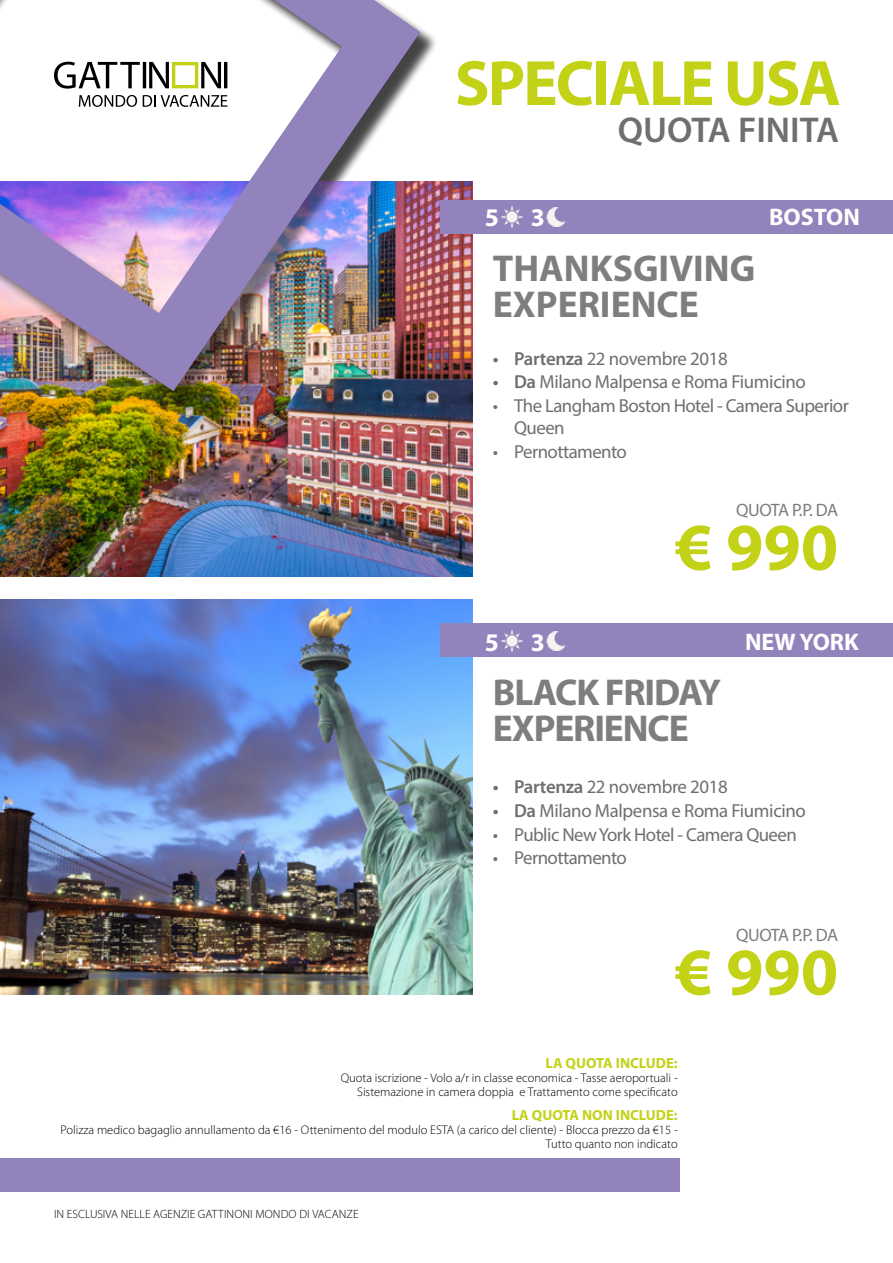
<style>
.page{position:relative;width:893px;height:1263px;background:#fff}
.page>*{position:absolute;margin:0;border:0;box-sizing:border-box;transform-origin:0 0}
.t1{font:700 67.35px "Myriad Pro";color:#c3d217}
.t2{font:700 64.5px "Myriad Pro";letter-spacing:-.03em;color:#c3d217}
.t3{font:700 37.5px/36px "Myriad Pro";color:#7e7e7d}
.t4{font:700 37.5px/36px "Myriad Pro";letter-spacing:-.03em;color:#7e7e7d}
.t5{font:600 36px "Myriad Pro";color:#706f6f}
.t6{font:700 25.5px "Myriad Pro";color:#fff}
.t7{font:700 24px "Myriad Pro";color:#fff}
.t8{font:18.9px/21.8px "Myriad Pro";letter-spacing:-.03em;color:#706f6f}
.t9{font:18px "Myriad Pro";letter-spacing:-.035em;color:#7d7d7d}
.t10{font:700 14.7px "Myriad Pro";color:#c3d217}
.t11{font:300 12.6px/14px "Myriad Pro";color:#000;text-align:right}
.t12{font:300 12px "Myriad Pro";letter-spacing:.005em;color:#000}
.s1{font-weight:600}
</style>
<div class="page">
<img style="left:0;top:599px;width:472px;height:396px">
<img style="left:0;top:181px;width:472px;height:395px">
<div style="left:0;top:0;width:439px;height:409px;background:#000;opacity:.49"></div>
<img style="left:0;top:0;width:420px;height:391px">
<div style="left:0;top:1158px;width:680px;height:34px;background:#9283bd"></div>
<div style="left:441px;top:200px;width:452px;height:33px;background:#9283bd"></div>
<div style="left:441px;top:624px;width:452px;height:33px;background:#9283bd"></div>
<img style="left:502px;top:206px;width:21px;height:21px">
<img style="left:547px;top:207px;width:19px;height:19px">
<img style="left:502px;top:630px;width:21px;height:22px">
<img style="left:547px;top:631px;width:19px;height:20px">
<h2 class="t2" style="left:455px;top:41px;width:388px">SPECIALE USA</h2>
<h3 class="t5" style="left:618px;top:107px;width:223px">QUOTA FINITA</h3>
<h3 class="t6" style="left:485px;top:201px;width:62px">5 3</h3>
<h3 class="t3" style="left:493px;top:249px;width:264px">THANKSGIVING<br>EXPERIENCE</h3>
<h3 class="t7" style="left:769px;top:201px;width:92px">BOSTON</h3>
<h3 class="t8" style="left:493px;top:347px;width:236px"><span class="s1">• Partenza</span> 22 novembre 2018</h3>
<h3 class="t8" style="left:493px;top:371px;width:314px"><span class="s1">• Da</span> Milano Malpensa e Roma Fiumicino</h3>
<h3 class="t8" style="left:514px;top:395px;width:336px;text-indent:-21px">• The Langham Boston Hotel - Camera Superior<br>Queen</h3>
<h3 class="t8" style="left:493px;top:440px;width:136px">• Pernottamento</h3>
<h3 class="t9" style="left:736px;top:498px;width:104px">QUOTA P.P. DA</h3>
<h1 class="t1" style="left:675px;top:503px;width:165px">€ 990</h1>
<h3 class="t6" style="left:485px;top:625px;width:62px">5 3</h3>
<h3 class="t7" style="left:745px;top:626px;width:115px">NEW YORK</h3>
<h3 class="t4" style="left:493px;top:674px;width:230px">BLACK FRIDAY<br>EXPERIENCE</h3>
<h3 class="t8" style="left:493px;top:775px;width:236px"><span class="s1">• Partenza</span> 22 novembre 2018</h3>
<h3 class="t8" style="left:493px;top:799px;width:314px"><span class="s1">• Da</span> Milano Malpensa e Roma Fiumicino</h3>
<h3 class="t8" style="left:493px;top:823px;width:305px">• Public New York Hotel - Camera Queen</h3>
<h3 class="t8" style="left:493px;top:847px;width:136px">• Pernottamento</h3>
<h3 class="t9" style="left:736px;top:923px;width:104px">QUOTA P.P. DA</h3>
<h1 class="t1" style="left:675px;top:928px;width:165px">€ 990</h1>
<p class="t10" style="left:545px;top:1054px;width:134px">LA QUOTA INCLUDE:</p>
<p class="t11" style="left:341px;top:1071px;width:338px">Quota iscrizione - Volo a/r in classe economica - Tasse aeroportuali -<br>Sistemazione in camera doppia e Trattamento come specificato</p>
<p class="t10" style="left:512px;top:1105px;width:168px">LA QUOTA NON INCLUDE:</p>
<p class="t11" style="left:60px;top:1123px;width:619px">Polizza medico bagaglio annullamento da €16 - Ottenimento del modulo ESTA (a carico del cliente) - Blocca prezzo da €15 -<br>Tutto quanto non indicato</p>
<p class="t12" style="left:54px;top:1207px;width:306px">IN ESCLUSIVA NELLE AGENZIE GATTINONI MONDO DI VACANZE</p>
</div>
